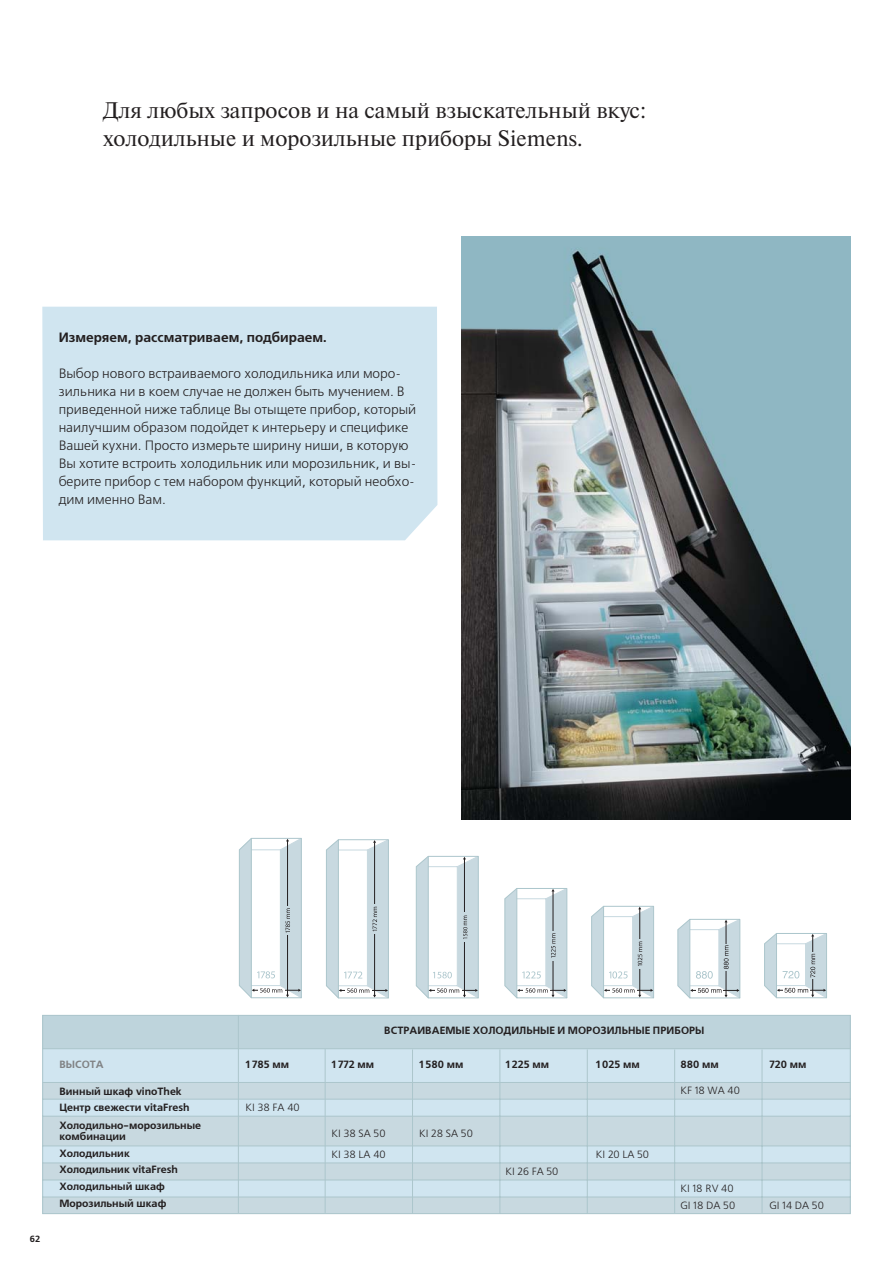
<style>
.page{position:relative;width:893px;height:1263px;background:#fff}
.page>*{position:absolute;margin:0;border:0;box-sizing:border-box;transform-origin:0 0}
.t1{font:22.5px/28.2px "Newton C";color:#231f20}
.t2{font:13.5px/18px "Free Set C";color:#231f20}
.t3{font:700 13.5px "Free Set C";color:#231f20}
.t4{font:700 10.5px/16.8px "Free Set C";color:#231f20}
.t5{font:10.5px/16.8px "Free Set C";color:#231f20}
.t6{font:700 10.5px "Free Set C";color:#808284}
.t7{font:700 9px "Free Set C";color:#231f20}
</style>
<div class="page">
<img style="left:461px;top:237px;width:389px;height:582px">
<div style="left:42px;top:307px;width:395px;height:233px;background:#d0e5f0"></div>
<svg style="left:764px;top:933px;width:63px;height:66px"></svg>
<svg style="left:677px;top:918px;width:64px;height:81px"></svg>
<svg style="left:591px;top:905px;width:63px;height:94px"></svg>
<svg style="left:504px;top:888px;width:64px;height:111px"></svg>
<svg style="left:416px;top:855px;width:63px;height:144px"></svg>
<svg style="left:326px;top:839px;width:63px;height:160px"></svg>
<svg style="left:238px;top:837px;width:64px;height:162px"></svg>
<svg style="left:42px;top:1015px;width:809px;height:199px;background:#c7dbe4"></svg>
<p class="t1" style="left:103px;top:98px;width:545px">Для любых запросов и на самый взыскательный вкус: холодильные и морозильные приборы Siemens.</p>
<p class="t3" style="left:59px;top:332px;width:269px">Измеряем, рассматриваем, подбираем.</p>
<p class="t2" style="left:59px;top:365px;width:359px">Вы бор но во го встра и ва е мо го хо ло диль ни ка или мо ро - зиль ни ка ни в ко ем слу чае не дол жен быть му че ни ем. В при ве ден ной ни же таб ли це Вы оты ще те при бор, ко то рый наи луч шим об ра зом по дой дет к ин терь е ру и спе ци фи ке Ва шей кух ни. Про сто из мерь те ши ри ну ни ши, в ко то рую Вы хо ти те встро ить холодильник или морозильник, и вы - бе ри те при бор с тем на бо ром функ ций, ко то рый не об хо - дим имен но Вам.</p>
<p class="t7" style="left:30px;top:1235px;width:12px">62</p>
<p class="t6" style="left:59px;top:1060px;width:46px">ВЫСОТА</p>
<p class="t4" style="left:59px;top:1099px;width:143px;line-height:18px">Центр свежести vitaFresh<br>Холодильно-морозильные</p>
<p class="t4" style="left:59px;top:1129px;width:120px">комбинации<br>Холодильник<br>Холодильник vitaFresh<br>Холодильный шкаф<br>Морозильный шкаф</p>
<p class="t4" style="left:59px;top:1084px;width:124px">Винный шкаф vinoThek</p>
<p class="t4" style="left:246px;top:1057px;width:45px">1 785 мм</p>
<p class="t5" style="left:246px;top:1100px;width:56px">KI 38 FA 40</p>
<p class="t4" style="left:331px;top:1057px;width:44px">1 772 мм</p>
<p class="t4" style="left:384px;top:1023px;width:322px">ВСТРАИВАЕМЫЕ ХОЛОДИЛЬНЫЕ И МОРОЗИЛЬНЫЕ ПРИБОРЫ</p>
<p class="t4" style="left:419px;top:1057px;width:46px">1 580 мм</p>
<p class="t4" style="left:505px;top:1057px;width:45px">1 225 мм</p>
<p class="t4" style="left:596px;top:1057px;width:45px">1 025 мм</p>
<p class="t4" style="left:680px;top:1057px;width:40px">880 мм</p>
<p class="t5" style="left:680px;top:1083px;width:61px">KF 18 WA 40</p>
<p class="t5" style="left:331px;top:1124px;width:56px;line-height:21.3px">KI 38 SA 50<br>KI 38 LA 40</p>
<p class="t5" style="left:419px;top:1125px;width:55px">KI 28 SA 50</p>
<p class="t5" style="left:505px;top:1164px;width:55px">KI 26 FA 50</p>
<p class="t5" style="left:596px;top:1147px;width:55px">KI 20 LA 50</p>
<p class="t5" style="left:680px;top:1181px;width:56px">KI 18 RV 40<br>GI 18 DA 50</p>
<p class="t4" style="left:769px;top:1057px;width:38px">720 мм</p>
<p class="t5" style="left:769px;top:1198px;width:56px">GI 14 DA 50</p>
</div>
